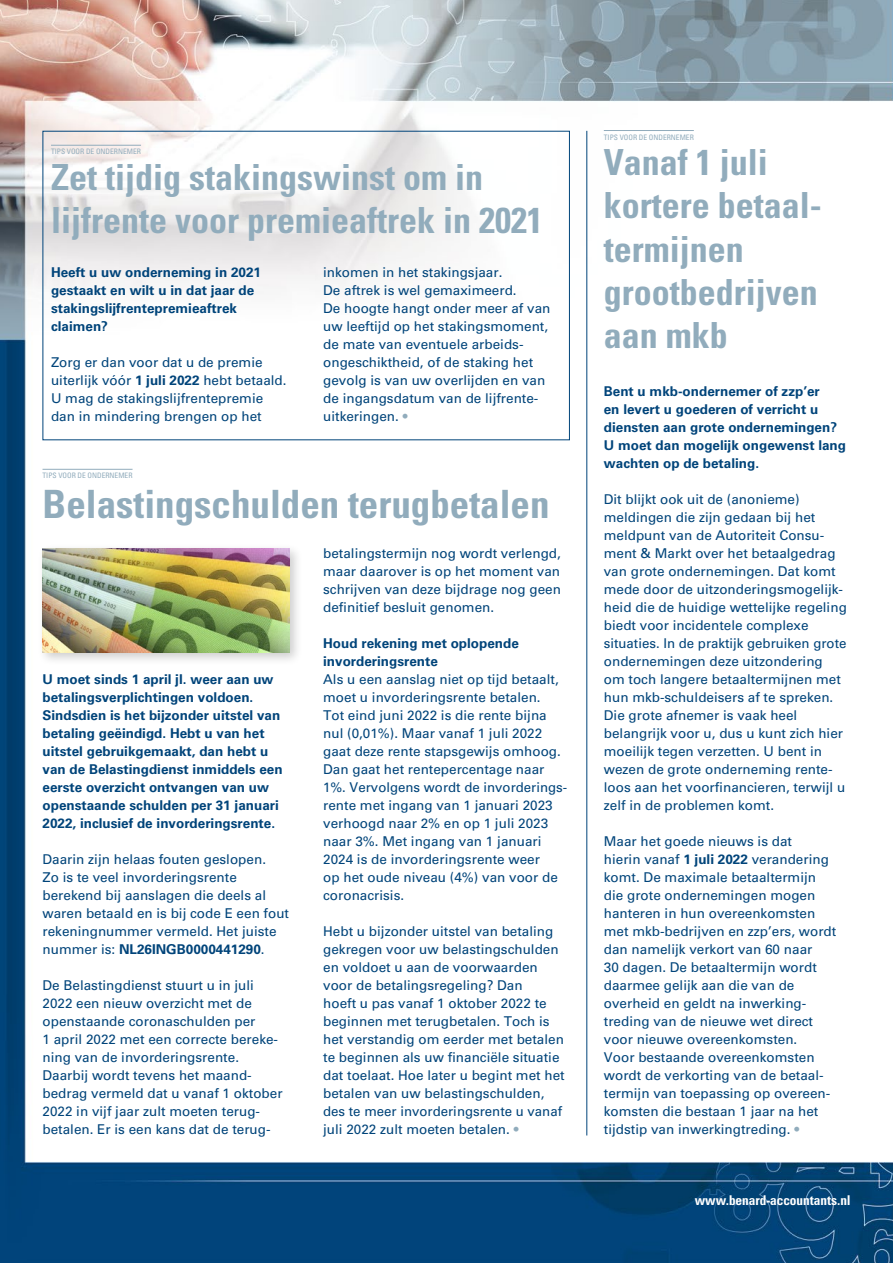
<style>
.page{position:relative;width:893px;height:1263px;background:#fff}
.page>*{position:absolute;margin:0;border:0;box-sizing:border-box;transform-origin:0 0}
.t1{font:700 condensed 39px "Univers LT Std";color:#91acbc}
.t2{font:700 condensed 36px/43.2px "Univers LT Std";color:#91acbc}
.t3{font:13.5px/18px "Univers LT Std";color:#00447a}
.t4{font:700 13.5px/18px "Univers LT Std";color:#00447a}
.t5{font:700 condensed 13.5px "Zurich BT";color:#fff}
.t6{font:condensed 7.5px "Univers LT Std";color:#91acbc}
.s1{font-weight:700}
.s2{color:#91acbc}
</style>
<div class="page">
<img style="left:0;top:0;width:893px;height:1263px">
<hr style="left:51px;top:145px;width:90px;height:1px;background:#91acbc">
<hr style="left:604px;top:130px;width:90px;height:1px;background:#91acbc">
<hr style="left:586px;top:131px;width:1px;height:1004px;background:#00447a">
<div style="left:37px;top:543px;width:266px;height:123px;background:#000;opacity:.2"></div>
<img style="left:43px;top:548px;width:246px;height:104px">
<hr style="left:43px;top:469px;width:90px;height:1px;background:#91acbc">
<p class="t6" style="left:51px;top:147px;width:92px">TIPS VOOR DE ONDERNEMER</p>
<h2 class="t2" style="left:51px;top:155px;width:493px">Zet tijdig stakingswinst om in lijfrente voor premieaftrek in 2021</h2>
<p class="t4" style="left:51px;top:263px;width:212px">Heeft u uw onderneming in 2021 gestaakt en wilt u in dat jaar de stakingslijfrentepremieaftrek claimen?</p>
<p class="t3" style="left:51px;top:353px;width:237px">Zorg er dan voor dat u de premie uiterlijk vóór <span class="s1">1 juli 2022</span> hebt betaald.<br>U mag de stakingslijfrentepremie dan in mindering brengen op het</p>
<p class="t3" style="left:323px;top:263px;width:229px">inkomen in het stakingsjaar.<br>De aftrek is wel gemaximeerd.<br>De hoogte hangt onder meer af van uw leeftijd op het stakingsmoment, de mate van eventuele arbeids&shy;ongeschiktheid, of de staking het gevolg is van uw overlijden en van de ingangsdatum van de lijfrente&shy;uitkeringen. <span class="s2">•</span></p>
<p class="t6" style="left:43px;top:471px;width:92px">TIPS VOOR DE ONDERNEMER</p>
<h1 class="t1" style="left:43px;top:480px;width:508px">Belastingschulden terugbetalen</h1>
<p class="t4" style="left:43px;top:670px;width:242px">U moet sinds 1 april jl. weer aan uw betalingsverplichtingen voldoen.<br>Sindsdien is het bijzonder uitstel van betaling geëindigd. Hebt u van het uitstel gebruikgemaakt, dan hebt u van de Belastingdienst inmiddels een eerste overzicht ontvangen van uw openstaande schulden per 31 januari 2022, inclusief de invorderingsrente.</p>
<p class="t3" style="left:43px;top:850px;width:248px">Daarin zijn helaas fouten geslopen.<br>Zo is te veel invorderingsrente berekend bij aanslagen die deels al waren betaald en is bij code E een fout rekeningnummer vermeld. Het juiste nummer is: <span class="s1">NL26INGB0000441290</span>.</p>
<p class="t3" style="left:43px;top:976px;width:242px">De Belastingdienst stuurt u in juli 2022 een nieuw overzicht met de openstaande coronaschulden per<br>1 april 2022 met een correcte bereke&shy;ning van de invorderingsrente.<br>Daarbij wordt tevens het maand&shy;bedrag vermeld dat u vanaf 1 oktober 2022 in vijf jaar zult moeten terug&shy;betalen. Er is een kans dat de terug-</p>
<p class="t3" style="left:323px;top:544px;width:239px;text-align:justify">betalingstermijn nog wordt verlengd, maar daarover is op het moment van schrijven van deze bijdrage nog geen definitief besluit genomen.</p>
<p class="t4" style="left:323px;top:634px;width:197px">Houd rekening met oplopende invorderingsrente</p>
<p class="t3" style="left:323px;top:670px;width:246px">Als u een aanslag niet op tijd betaalt, moet u invorderingsrente betalen.<br>Tot eind juni 2022 is die rente bijna nul (0,01%). Maar vanaf 1 juli 2022 gaat deze rente stapsgewijs omhoog.<br>Dan gaat het rentepercentage naar 1%. Vervolgens wordt de invorderings&shy;rente met ingang van 1 januari 2023 verhoogd naar 2% en op 1 juli 2023 naar 3%. Met ingang van 1 januari 2024 is de invorderingsrente weer<br>op het oude niveau (4%) van voor de coronacrisis.</p>
<p class="t3" style="left:323px;top:922px;width:243px">Hebt u bijzonder uitstel van betaling gekregen voor uw belastingschulden en voldoet u aan de voorwaarden voor de betalingsregeling? Dan<br>hoeft u pas vanaf 1 oktober 2022 te beginnen met terugbetalen. Toch is het verstandig om eerder met betalen te beginnen als uw financiële situatie dat toelaat. Hoe later u begint met het betalen van uw belastingschulden, des te meer invorderingsrente u vanaf juli 2022 zult moeten betalen. <span class="s2">•</span></p>
<p class="t6" style="left:604px;top:132px;width:92px">TIPS VOOR DE ONDERNEMER</p>
<h2 class="t2" style="left:604px;top:141px;width:219px">Vanaf 1 juli kortere betaal&shy;termijnen grootbedrijven aan mkb</h2>
<p class="t4" style="left:604px;top:382px;width:244px">Bent u mkb-ondernemer of zzp’er<br>en levert u goederen of verricht u diensten aan grote ondernemingen?<br>U moet dan mogelijk ongewenst lang wachten op de betaling.</p>
<p class="t3" style="left:604px;top:490px;width:245px">Dit blijkt ook uit de (anonieme) meldingen die zijn gedaan bij het meldpunt van de Autoriteit Consu&shy;ment &amp; Markt over het betaalgedrag van grote ondernemingen. Dat komt mede door de uitzonderingsmogelijk&shy;heid die de huidige wettelijke regeling biedt voor incidentele complexe situaties. In de praktijk gebruiken grote ondernemingen deze uitzondering om toch langere betaaltermijnen met hun mkb-schuldeisers af te spreken.<br>Die grote afnemer is vaak heel belangrijk voor u, dus u kunt zich hier moeilijk tegen verzetten. U bent in wezen de grote onderneming rente&shy;loos aan het voorfinancieren, terwijl u zelf in de problemen komt.</p>
<p class="t3" style="left:604px;top:832px;width:234px">Maar het goede nieuws is dat<br>hierin vanaf <span class="s1">1 juli 2022</span> verandering komt. De maximale betaaltermijn die grote ondernemingen mogen hanteren in hun overeenkomsten met mkb-bedrijven en zzp’ers, wordt dan namelijk verkort van 60 naar<br>30 dagen. De betaaltermijn wordt daarmee gelijk aan die van de overheid en geldt na inwerking&shy;treding van de nieuwe wet direct voor nieuwe overeenkomsten.<br>Voor bestaande overeenkomsten wordt de verkorting van de betaal&shy;termijn van toepassing op overeen&shy;komsten die bestaan 1 jaar na het tijdstip van inwerkingtreding. <span class="s2">•</span></p>
<p class="t5" style="left:695px;top:1192px;width:157px">www.benard-accountants.nl</p>
</div>
